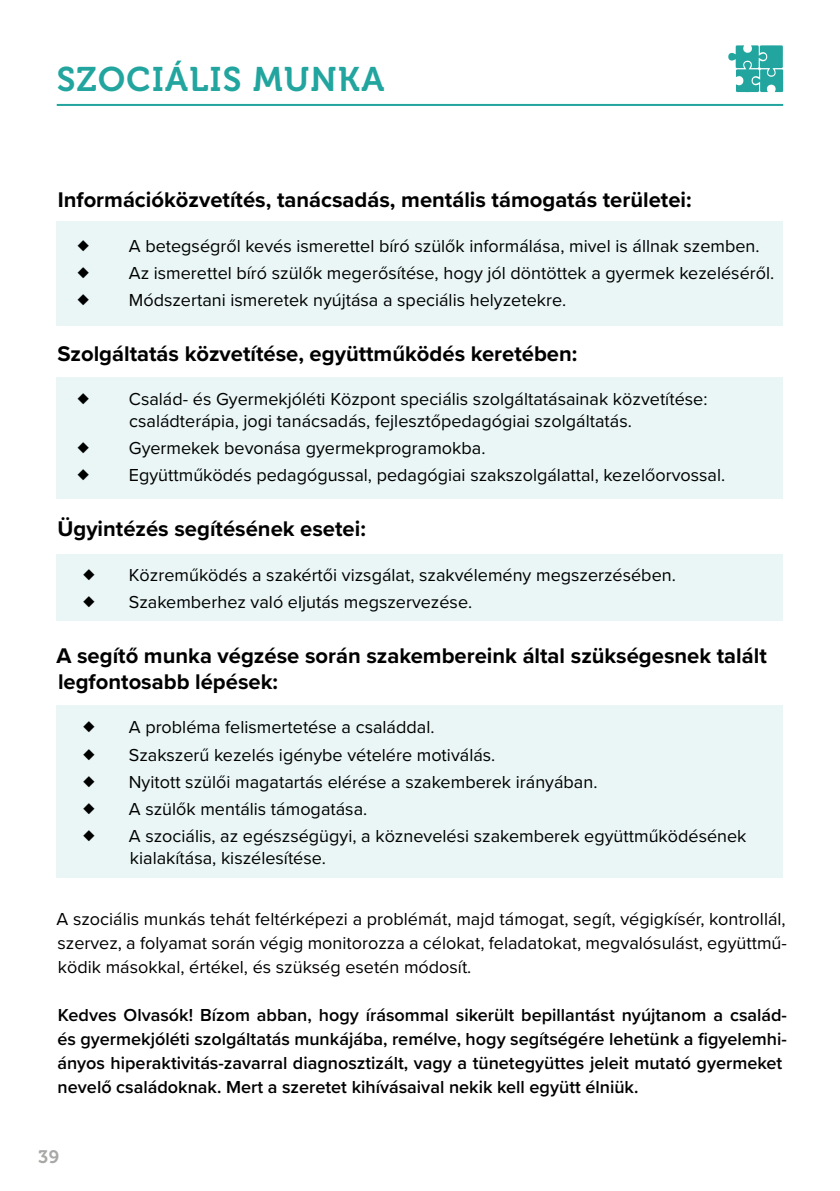
<style>
.page{position:relative;width:840px;height:1191px;background:#fff}
.page>*{position:absolute;margin:0;border:0;box-sizing:border-box;transform-origin:0 0}
.t1{font:34px "Museo 700";letter-spacing:.04em;color:#22a59f}
.t2{font:700 22px/26.4px "Proxima Nova";color:#000}
.t3{font:500 22px "Proxima Nova";color:#000}
.t4{font:18px/21.6px "Proxima Nova";color:#000}
.t5{font:600 18px/24px "Proxima Nova";color:#000}
.t6{font:18px "Museo 700";color:#a8a8a7}
</style>
<div class="page">
<svg style="left:728px;top:45px;width:54px;height:47px"></svg>
<div style="left:56px;top:221px;width:725px;height:105px;background:#e9f6f5"></div>
<div style="left:56px;top:378px;width:725px;height:121px;background:#e9f6f5"></div>
<div style="left:56px;top:554px;width:725px;height:67px;background:#e9f6f5"></div>
<div style="left:56px;top:704px;width:725px;height:173px;background:#e9f6f5"></div>
<hr style="left:57px;top:104px;width:725px;height:2px;background:#22a59f">
<h1 class="t1" style="left:57px;top:60px;width:329px">SZOCIÁLIS MUNKA</h1>
<p class="t2" style="left:58px;top:186px;width:635px">Információközvetítés, tanácsadás, mentális támogatás területei:</p>
<p class="t3" style="left:78px;top:228px;width:13px">♦</p>
<p class="t4" style="left:129px;top:234px;width:632px">A betegségről kevés ismerettel bíró szülők informálása, mivel is állnak szemben.</p>
<p class="t3" style="left:78px;top:255px;width:13px">♦</p>
<p class="t4" style="left:129px;top:261px;width:646px">Az ismerettel bíró szülők megerősítése, hogy jól döntöttek a gyermek kezeléséről.</p>
<p class="t3" style="left:78px;top:282px;width:13px">♦</p>
<p class="t4" style="left:129px;top:289px;width:438px">Módszertani ismeretek nyújtása a speciális helyzetekre.</p>
<p class="t2" style="left:57px;top:340px;width:521px">Szolgáltatás közvetítése, együttműködés keretében:</p>
<p class="t3" style="left:78px;top:381px;width:13px">♦</p>
<p class="t4" style="left:129px;top:388px;width:580px">Család- és Gyermekjóléti Központ speciális szolgáltatásainak közvetítése: családterápia, jogi tanácsadás, fejlesztőpedagógiai szolgáltatás.</p>
<p class="t3" style="left:78px;top:430px;width:13px">♦</p>
<p class="t4" style="left:129px;top:436px;width:358px">Gyermekek bevonása gyermekprogramokba.</p>
<p class="t3" style="left:78px;top:458px;width:13px">♦</p>
<p class="t4" style="left:129px;top:464px;width:597px">Együttműködés pedagógussal, pedagógiai szakszolgálattal, kezelőorvossal.</p>
<p class="t2" style="left:57px;top:515px;width:310px">Ügyintézés segítésének esetei:</p>
<p class="t3" style="left:83px;top:557px;width:13px">♦</p>
<p class="t4" style="left:129px;top:563px;width:548px">Közreműködés a szakértői vizsgálat, szakvélemény megszerzésében.</p>
<p class="t3" style="left:83px;top:584px;width:13px">♦</p>
<p class="t4" style="left:129px;top:590px;width:344px">Szakemberhez való eljutás megszervezése.</p>
<p class="t2" style="left:56px;top:641px;width:711px">A segítő munka végzése során szakembereink által szükségesnek talált legfontosabb lépések:</p>
<p class="t3" style="left:83px;top:709px;width:13px">♦</p>
<p class="t4" style="left:129px;top:715px;width:307px">A probléma felismertetése a családdal.</p>
<p class="t3" style="left:83px;top:737px;width:13px">♦</p>
<p class="t4" style="left:129px;top:743px;width:368px">Szakszerű kezelés igénybe vételére motiválás.</p>
<p class="t3" style="left:83px;top:764px;width:13px">♦</p>
<p class="t4" style="left:129px;top:770px;width:470px">Nyitott szülői magatartás elérése a szakemberek irányában.</p>
<p class="t3" style="left:83px;top:791px;width:13px">♦</p>
<p class="t4" style="left:129px;top:797px;width:240px">A szülők mentális támogatása.</p>
<p class="t3" style="left:83px;top:818px;width:13px">♦</p>
<p class="t4" style="left:129px;top:824px;width:619px">A szociális, az egészségügyi, a köznevelési szakemberek együttműködésének kialakítása, kiszélesítése.</p>
<p class="t4" style="left:56px;top:906px;width:731px;line-height:24px;text-align:justify">A szociális munkás tehát feltérképezi a problémát, majd támogat, segít, végigkísér, kontrollál, szervez, a folyamat során végig monitorozza a célokat, feladatokat, megvalósulást, együttmű&shy;ködik másokkal, értékel, és szükség esetén módosít.</p>
<p class="t5" style="left:57px;top:1003px;width:730px">Kedves Olvasók! Bízom abban, hogy írásommal sikerült bepillantást nyújtanom a család&shy;és gyermekjóléti szolgáltatás munkájába, remélve, hogy segítségére lehetünk a figyelemhi&shy;ányos hiperaktivitás-zavarral diagnosztizált, vagy a tünetegyüttes jeleit mutató gyermeket nevelő családoknak. Mert a szeretet kihívásaival nekik kell együtt élniük.</p>
<p class="t6" style="left:38px;top:1147px;width:22px">39</p>
</div>
